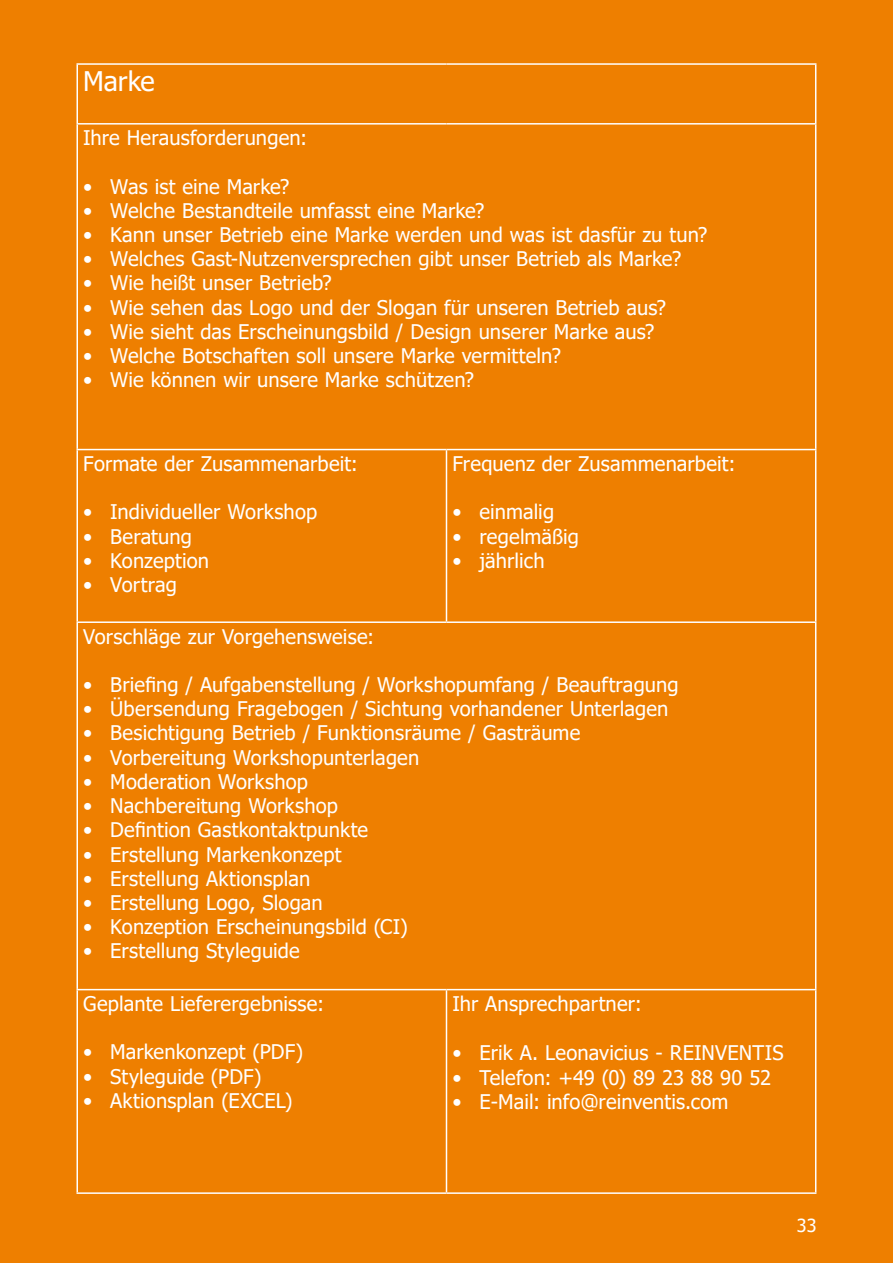
<style>
.page{position:relative;width:893px;height:1263px;background:#ee7f00}
.page>*{position:absolute;margin:0;border:0;box-sizing:border-box;transform-origin:0 0}
.t1{font:27px "Tahoma";letter-spacing:-.005em;color:#fff}
.t2{font:20.1px "Tahoma";letter-spacing:.005em;color:#fff}
.t3{font:18px "Tahoma";color:#fff}
</style>
<div class="page">
<hr style="left:76px;top:63px;width:370px;height:2px;background:#fff">
<hr style="left:76px;top:65px;width:2px;height:58px;background:#fff">
<hr style="left:446px;top:63px;width:370px;height:2px;background:#fff">
<hr style="left:815px;top:65px;width:1px;height:58px;background:#fff">
<hr style="left:76px;top:125px;width:2px;height:324px;background:#fff">
<hr style="left:815px;top:125px;width:1px;height:324px;background:#fff">
<hr style="left:76px;top:450px;width:2px;height:171px;background:#fff">
<hr style="left:815px;top:450px;width:1px;height:171px;background:#fff">
<hr style="left:76px;top:623px;width:2px;height:366px;background:#fff">
<hr style="left:815px;top:623px;width:1px;height:366px;background:#fff">
<hr style="left:76px;top:990px;width:2px;height:202px;background:#fff">
<hr style="left:815px;top:990px;width:1px;height:202px;background:#fff">
<hr style="left:76px;top:1192px;width:370px;height:2px;background:#fff">
<hr style="left:446px;top:1192px;width:370px;height:2px;background:#fff">
<hr style="left:76px;top:123px;width:370px;height:2px;background:#fff">
<hr style="left:446px;top:123px;width:370px;height:2px;background:#fff">
<hr style="left:76px;top:449px;width:370px;height:1px;background:#fff">
<hr style="left:446px;top:449px;width:370px;height:1px;background:#fff">
<hr style="left:446px;top:450px;width:1px;height:171px;background:#fff">
<hr style="left:76px;top:621px;width:370px;height:2px;background:#fff">
<hr style="left:446px;top:621px;width:370px;height:2px;background:#fff">
<hr style="left:76px;top:989px;width:370px;height:1px;background:#fff">
<hr style="left:446px;top:989px;width:370px;height:1px;background:#fff">
<hr style="left:446px;top:990px;width:1px;height:202px;background:#fff">
<h1 class="t1" style="left:83px;top:63px;width:73px">Marke</h1>
<p class="t2" style="left:83px;top:124px;width:226px">Ihre Herausforderungen:</p>
<p class="t2" style="left:83px;top:173px;width:208px">• Was ist eine Marke?</p>
<p class="t2" style="left:83px;top:197px;width:403px">• Welche Bestandteile umfasst eine Marke?</p>
<p class="t2" style="left:83px;top:221px;width:626px">• Kann unser Betrieb eine Marke werden und was ist dasfür zu tun?</p>
<p class="t2" style="left:83px;top:245px;width:599px">• Welches Gast-Nutzenversprechen gibt unser Betrieb als Marke?</p>
<p class="t2" style="left:83px;top:270px;width:250px">• Wie heißt unser Betrieb?</p>
<p class="t2" style="left:83px;top:294px;width:584px">• Wie sehen das Logo und der Slogan für unseren Betrieb aus?</p>
<p class="t2" style="left:83px;top:318px;width:573px">• Wie sieht das Erscheinungsbild / Design unserer Marke aus?</p>
<p class="t2" style="left:83px;top:342px;width:479px">• Welche Botschaften soll unsere Marke vermitteln?</p>
<p class="t2" style="left:83px;top:366px;width:392px">• Wie können wir unsere Marke schützen?</p>
<p class="t2" style="left:83px;top:450px;width:276px">Formate der Zusammenarbeit:</p>
<p class="t2" style="left:83px;top:499px;width:236px">• Individueller Workshop</p>
<p class="t2" style="left:83px;top:523px;width:110px">• Beratung</p>
<p class="t2" style="left:83px;top:547px;width:127px">• Konzeption</p>
<p class="t2" style="left:83px;top:571px;width:95px">• Vortrag</p>
<p class="t2" style="left:452px;top:450px;width:284px">Frequenz der Zusammenarbeit:</p>
<p class="t2" style="left:452px;top:499px;width:103px">• einmalig</p>
<p class="t2" style="left:452px;top:523px;width:128px">• regelmäßig</p>
<p class="t2" style="left:452px;top:547px;width:94px">• jährlich</p>
<p class="t2" style="left:83px;top:623px;width:292px">Vorschläge zur Vorgehensweise:</p>
<p class="t2" style="left:83px;top:671px;width:597px">• Briefing / Aufgabenstellung / Workshopumfang / Beauftragung</p>
<p class="t2" style="left:83px;top:695px;width:587px">• Übersendung Fragebogen / Sichtung vorhandener Unterlagen</p>
<p class="t2" style="left:83px;top:720px;width:498px">• Besichtigung Betrieb / Funktionsräume / Gasträume</p>
<p class="t2" style="left:83px;top:744px;width:338px">• Vorbereitung Workshopunterlagen</p>
<p class="t2" style="left:83px;top:768px;width:226px">• Moderation Workshop</p>
<p class="t2" style="left:83px;top:792px;width:256px">• Nachbereitung Workshop</p>
<p class="t2" style="left:83px;top:816px;width:286px">• Defintion Gastkontaktpunkte</p>
<p class="t2" style="left:83px;top:841px;width:260px">• Erstellung Markenkonzept</p>
<p class="t2" style="left:83px;top:865px;width:229px">• Erstellung Aktionsplan</p>
<p class="t2" style="left:83px;top:889px;width:241px">• Erstellung Logo, Slogan</p>
<p class="t2" style="left:83px;top:913px;width:326px">• Konzeption Erscheinungsbild (CI)</p>
<p class="t2" style="left:83px;top:937px;width:218px">• Erstellung Styleguide</p>
<p class="t2" style="left:83px;top:990px;width:242px">Geplante Lieferergebnisse:</p>
<p class="t2" style="left:83px;top:1039px;width:221px">• Markenkonzept (PDF)</p>
<p class="t2" style="left:83px;top:1063px;width:180px">• Styleguide (PDF)</p>
<p class="t2" style="left:83px;top:1087px;width:211px">• Aktionsplan (EXCEL)</p>
<p class="t2" style="left:452px;top:990px;width:191px">Ihr Ansprechpartner:</p>
<p class="t2" style="left:452px;top:1040px;width:333px">• Erik A. Leonavicius - REINVENTIS</p>
<p class="t2" style="left:452px;top:1064px;width:320px">• Telefon: +49 (0) 89 23 88 90 52</p>
<p class="t2" style="left:452px;top:1088px;width:278px">• E-Mail: info@reinventis.com</p>
<p class="t3" style="left:797px;top:1213px;width:21px">33</p>
</div>
